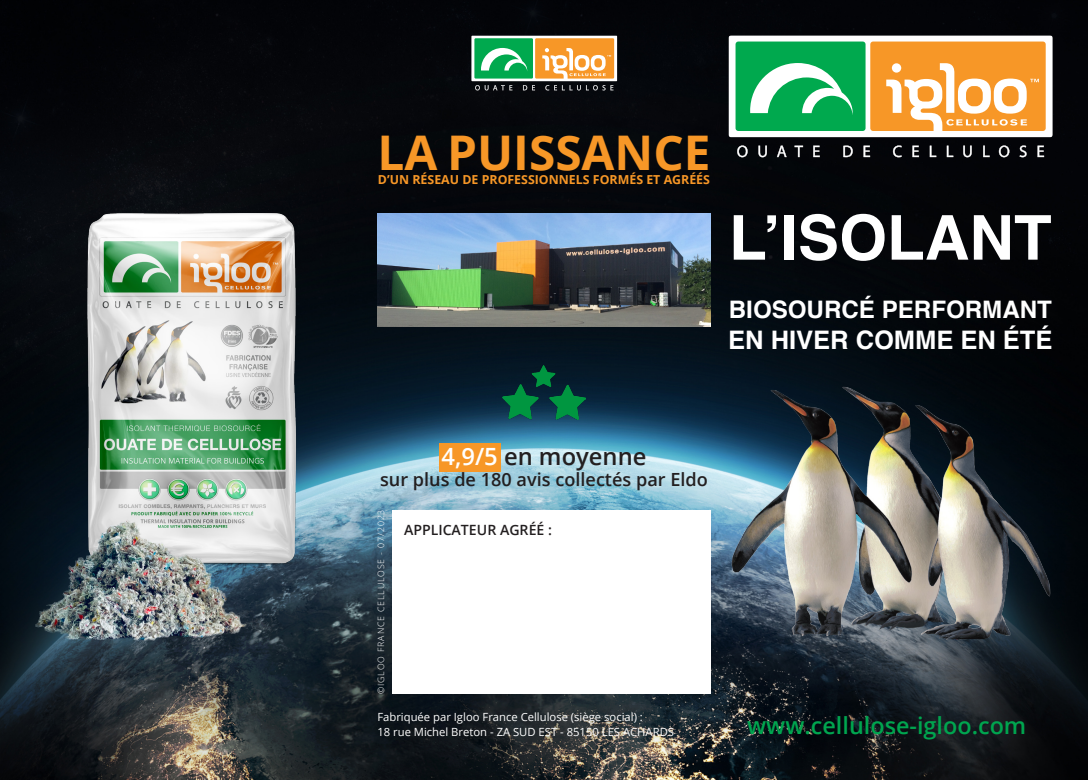
<style>
.page{position:relative;width:1088px;height:780px;background:#fff}
.page>*{position:absolute;margin:0;border:0;box-sizing:border-box;transform-origin:0 0}
.t1{font:700 61.75px "Helvetica";color:#fff}
.t2{font:700 47.75px "Open Sans";color:#f79727}
.t3{font:700 25.5px "Helvetica";color:#fff}
.t4{font:700 24.12px "Helvetica";color:#fff}
.t5{font:600 23.75px "Open Sans";color:#231f20}
.t6{font:600 23.38px "Open Sans";color:#00a54f}
.t7{font:600 18.12px "Open Sans";color:#231f20}
.t8{font:600 14.12px "Open Sans";color:#231f20}
.t9{font:700 12.38px "Open Sans";color:#f79727}
.t10{font:11.25px "Open Sans";color:#fff}
.t11{font:300 8.75px "Open Sans";letter-spacing:.1em;color:#fff}
.s1{color:#fff}
</style>
<div class="page">
<img style="left:0;top:0;width:1088px;height:780px">
<img style="left:728px;top:381px;width:324px;height:267px">
<img style="left:80px;top:213px;width:226px;height:377px">
<img style="left:35px;top:515px;width:211px;height:127px">
<div style="left:392px;top:510px;width:318px;height:184px;background:#fff"></div>
<div style="left:439px;top:442px;width:61px;height:29px;background:#f79727"></div>
<svg style="left:728px;top:35px;width:325px;height:102px"></svg>
<svg style="left:737px;top:145px;width:11px;height:12px"></svg>
<svg style="left:758px;top:146px;width:9px;height:11px"></svg>
<svg style="left:777px;top:146px;width:10px;height:11px"></svg>
<svg style="left:794px;top:146px;width:9px;height:11px"></svg>
<svg style="left:813px;top:146px;width:7px;height:11px"></svg>
<svg style="left:843px;top:145px;width:10px;height:12px"></svg>
<svg style="left:863px;top:146px;width:7px;height:11px"></svg>
<svg style="left:893px;top:145px;width:9px;height:12px"></svg>
<svg style="left:912px;top:146px;width:7px;height:11px"></svg>
<svg style="left:930px;top:146px;width:6px;height:11px"></svg>
<svg style="left:947px;top:146px;width:6px;height:11px"></svg>
<svg style="left:963px;top:146px;width:9px;height:11px"></svg>
<svg style="left:983px;top:146px;width:7px;height:11px"></svg>
<svg style="left:999px;top:145px;width:10px;height:12px"></svg>
<svg style="left:1019px;top:145px;width:7px;height:12px"></svg>
<svg style="left:1037px;top:146px;width:7px;height:11px"></svg>
<img style="left:503px;top:365px;width:83px;height:54px">
<svg style="left:471px;top:35px;width:146px;height:55px"></svg>
<img style="left:377px;top:213px;width:333px;height:113px">
<p class="t2" style="left:377px;top:118px;width:335px">LA PUISSANCE</p>
<p class="t9" style="left:378px;top:171px;width:334px">D’UN RÉSEAU DE PROFESSIONNELS FORMÉS ET AGRÉÉS</p>
<p class="t1" style="left:729px;top:188px;width:324px">L’ISOLANT</p>
<p class="t4" style="left:729px;top:290px;width:325px">BIOSOURCÉ PERFORMANT</p>
<p class="t3" style="left:728px;top:319px;width:326px">EN HIVER COMME EN ÉTÉ</p>
<p class="t5" style="left:441px;top:439px;width:206px"><span class="s1">4,9/5</span> en moyenne</p>
<p class="t7" style="left:380px;top:467px;width:329px">sur plus de 180 avis collectés par Eldo</p>
<p class="t11" style="left:375px;top:694px;width:186px;rotate:-90deg">©IGLOO FRANCE CELLULOSE - 07/2023</p>
<p class="t10" style="left:377px;top:709px;width:267px">Fabriquée par Igloo France Cellulose (siège social) :</p>
<p class="t10" style="left:377px;top:724px;width:298px">18 rue Michel Breton - ZA SUD EST - 85150 LES ACHARDS</p>
<p class="t8" style="left:404px;top:520px;width:149px">APPLICATEUR AGRÉÉ :</p>
<p class="t6" style="left:747px;top:710px;width:281px">www.cellulose-igloo.com</p>
</div>
